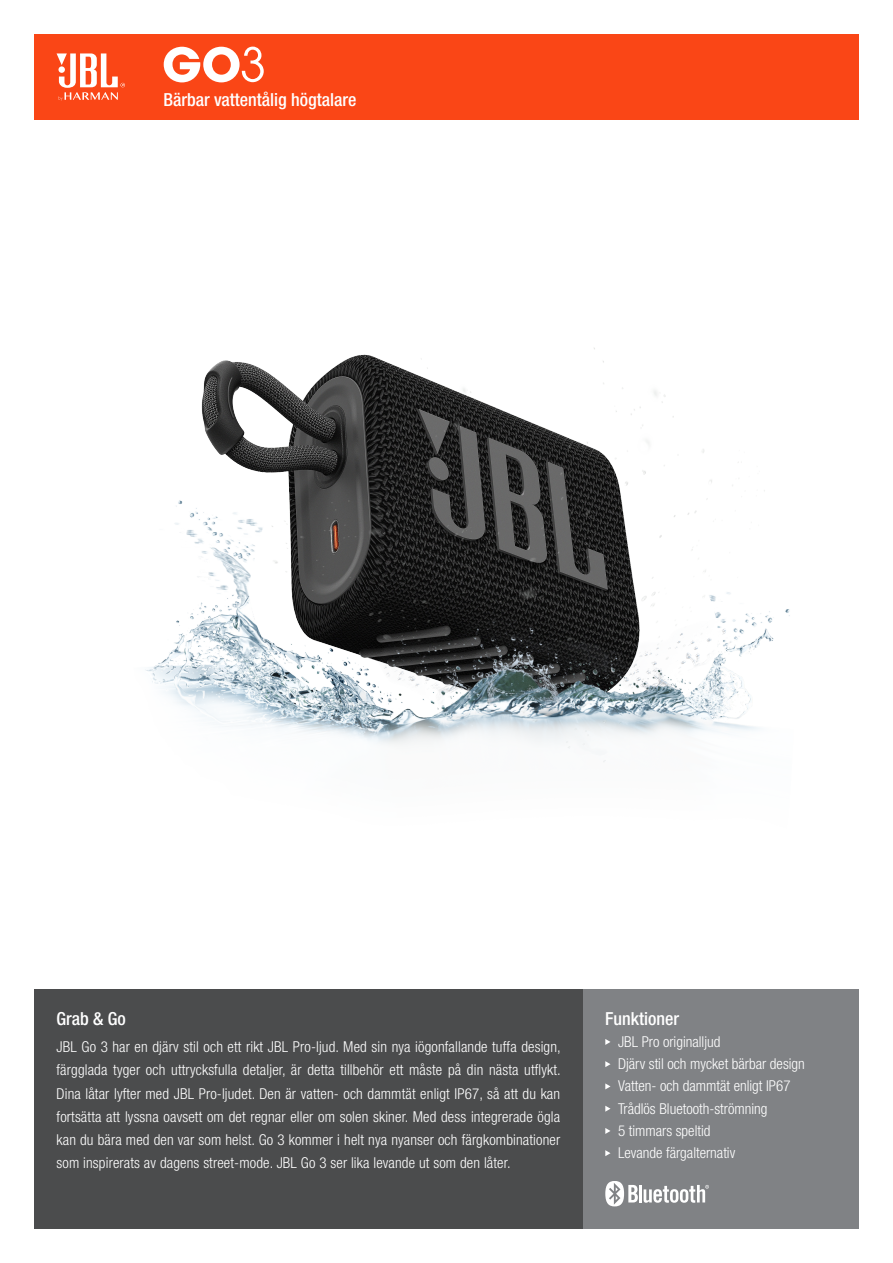
<style>
.page{position:relative;width:893px;height:1263px;background:#fff}
.page>*{position:absolute;margin:0;border:0;box-sizing:border-box;transform-origin:0 0}
.t1{font:51.45px "Avant Gard Goth EF";color:#fff}
.t2{font:500 condensed 18px "Helvetica Neue LT Pro";color:#fff}
.t3{font:300 condensed 15px/23.2px "Helvetica Neue LT Pro";color:#fff;text-align:justify}
</style>
<div class="page">
<img style="left:145px;top:348px;width:645px;height:414px">
<div style="left:583px;top:989px;width:276px;height:240px;background:#808285"></div>
<svg style="left:605px;top:1039px;width:5px;height:6px"></svg>
<svg style="left:605px;top:1061px;width:5px;height:6px"></svg>
<svg style="left:605px;top:1083px;width:5px;height:6px"></svg>
<svg style="left:605px;top:1106px;width:5px;height:6px"></svg>
<svg style="left:605px;top:1128px;width:5px;height:6px"></svg>
<svg style="left:605px;top:1150px;width:5px;height:6px"></svg>
<div style="left:34px;top:34px;width:825px;height:85px;background:#fa4616"></div>
<div style="left:34px;top:989px;width:549px;height:240px;background:#4b4c4d"></div>
<svg style="left:57px;top:53px;width:68px;height:48px"></svg>
<hr style="left:639px;top:1185px;width:3px;height:17px;background:#fff">
<svg style="left:605px;top:1181px;width:33px;height:25px"></svg>
<svg style="left:644px;top:1185px;width:65px;height:18px"></svg>
<svg style="left:164px;top:47px;width:76px;height:35px"></svg>
<p class="t1" style="left:240px;top:35px;width:27px">3</p>
<p class="t2" style="left:163px;top:89px;width:194px">Bärbar vattentålig högtalare</p>
<p class="t2" style="left:57px;top:1007px;width:71px">Grab &amp; Go</p>
<p class="t3" style="left:57px;top:1035px;width:506px">JBL Go 3 har en djärv stil och ett rikt JBL Pro-ljud. Med sin nya iögonfallande tuffa design, färgglada tyger och uttrycksfulla detaljer, är detta tillbehör ett måste på din nästa utflykt.<br>Dina låtar lyfter med JBL Pro-ljudet. Den är vatten- och dammtät enligt IP67, så att du kan fortsätta att lyssna oavsett om det regnar eller om solen skiner. Med dess integrerade ögla kan du bära med den var som helst. Go 3 kommer i helt nya nyanser och färgkombinationer som inspirerats av dagens street-mode. JBL Go 3 ser lika levande ut som den låter.</p>
<p class="t2" style="left:605px;top:1007px;width:75px">Funktioner</p>
<p class="t3" style="left:618px;top:1030px;width:104px">JBL Pro originalljud</p>
<p class="t3" style="left:618px;top:1052px;width:188px">Djärv stil och mycket bärbar design</p>
<p class="t3" style="left:618px;top:1074px;width:174px">Vatten- och dammtät enligt IP67</p>
<p class="t3" style="left:618px;top:1096px;width:151px">Trådlös Bluetooth-strömning</p>
<p class="t3" style="left:618px;top:1119px;width:94px">5 timmars speltid</p>
<p class="t3" style="left:618px;top:1141px;width:119px">Levande färgalternativ</p>
</div>
